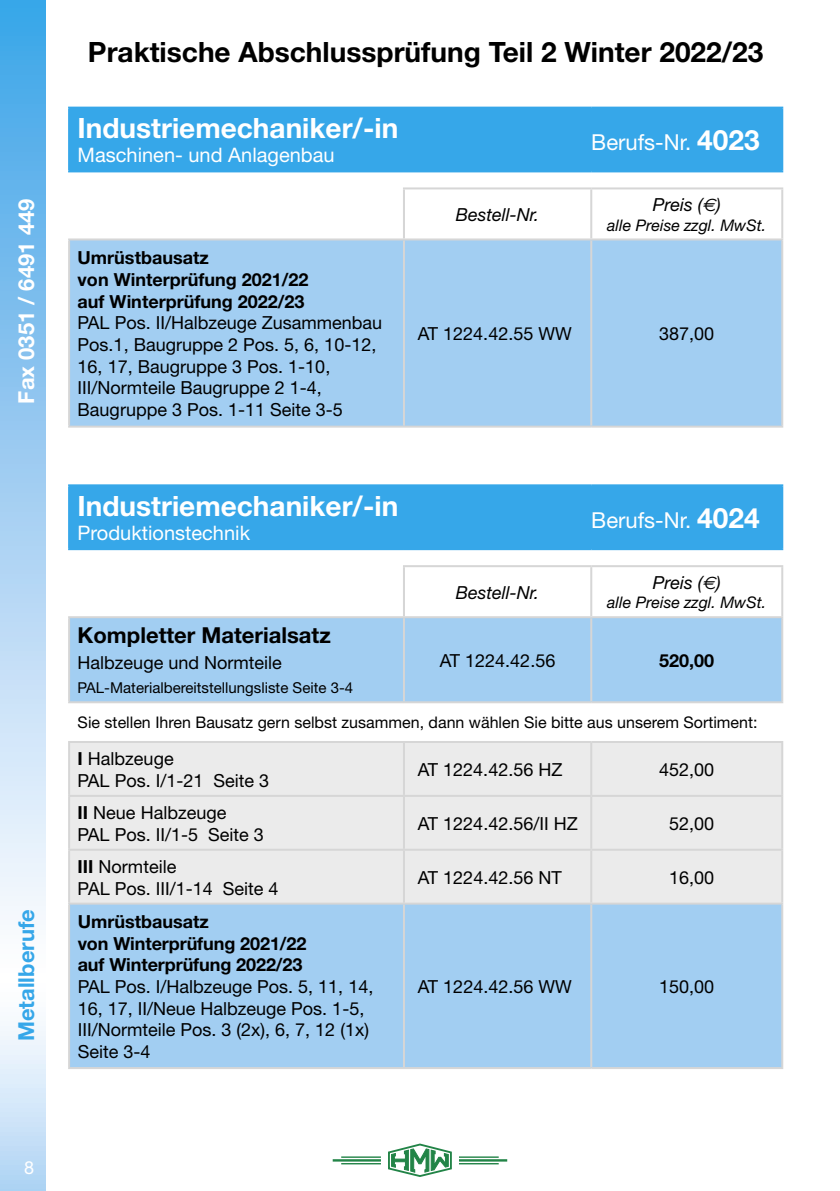
<style>
.page{position:relative;width:840px;height:1191px;background:#fff}
.page>*{position:absolute;margin:0;border:0;box-sizing:border-box;transform-origin:0 0}
.t1{font:700 28px "Helvetica Neue";color:#fff}
.t2{font:700 28px "Helvetica Neue";color:#000}
.t3{font:22px "Helvetica Neue";color:#fff}
.t4{font:700 22px "Helvetica Neue";color:#000}
.t5{font:700 22px "Helvetica Neue";color:#fff}
.t6{font:700 22px "Helvetica Neue";color:#36a7e9}
.t7{font:20px "Helvetica Neue";color:#fff}
.t8{font:18px/21.6px "Helvetica Neue";color:#000}
.t9{font:700 18px/21.6px "Helvetica Neue";color:#000}
.t10{font:italic 18px "Helvetica Neue";color:#000}
.t11{font:18px "Helvetica Neue";color:#fff}
.t12{font:16px "Helvetica Neue";color:#000}
.t13{font:italic 16px "Helvetica Neue";color:#000}
.t14{font:15px "Helvetica Neue";color:#000}
.s1{font-weight:700;font-size:28px}
.s2{font-family:"Euro Sans"}
.s3{font-weight:700}
</style>
<div class="page">
<svg style="left:0;top:0;width:45px;height:1191px;background:#aad4f4"></svg>
<svg style="left:388px;top:1143px;width:64px;height:34px"></svg>
<hr style="left:332px;top:1159px;width:49px;height:2px;background:#228447">
<hr style="left:341px;top:1156px;width:40px;height:1px;background:#228447">
<hr style="left:341px;top:1163px;width:40px;height:1px;background:#228447">
<hr style="left:458px;top:1159px;width:49px;height:2px;background:#228447">
<hr style="left:458px;top:1156px;width:40px;height:1px;background:#228447">
<hr style="left:458px;top:1163px;width:40px;height:1px;background:#228447">
<div style="left:70px;top:486px;width:710px;height:62px;background:#36a7e9"></div>
<div style="left:70px;top:618px;width:710px;height:83px;background:#a2cef2"></div>
<div style="left:70px;top:743px;width:710px;height:159px;background:#ebebeb"></div>
<div style="left:405px;top:797px;width:185px;height:105px;background:#ebebeb"></div>
<div style="left:70px;top:904px;width:710px;height:163px;background:#a2cef2"></div>
<hr style="left:68px;top:741px;width:336px;height:2px;background:#d6d6d6">
<hr style="left:68px;top:743px;width:2px;height:52px;background:#d6d6d6">
<hr style="left:591px;top:741px;width:191px;height:2px;background:#d6d6d6">
<hr style="left:780px;top:743px;width:2px;height:52px;background:#d6d6d6">
<hr style="left:68px;top:795px;width:336px;height:2px;background:#d6d6d6">
<hr style="left:68px;top:797px;width:2px;height:51px;background:#d6d6d6">
<hr style="left:591px;top:795px;width:191px;height:2px;background:#d6d6d6">
<hr style="left:780px;top:797px;width:2px;height:51px;background:#d6d6d6">
<hr style="left:68px;top:848px;width:336px;height:2px;background:#d6d6d6">
<hr style="left:68px;top:850px;width:2px;height:52px;background:#d6d6d6">
<hr style="left:591px;top:848px;width:191px;height:2px;background:#d6d6d6">
<hr style="left:780px;top:850px;width:2px;height:52px;background:#d6d6d6">
<hr style="left:404px;top:741px;width:187px;height:2px;background:#d6d6d6">
<hr style="left:403px;top:743px;width:2px;height:52px;background:#d6d6d6">
<hr style="left:590px;top:743px;width:2px;height:52px;background:#d6d6d6">
<hr style="left:404px;top:795px;width:187px;height:2px;background:#d6d6d6">
<hr style="left:403px;top:797px;width:2px;height:51px;background:#d6d6d6">
<hr style="left:590px;top:797px;width:2px;height:51px;background:#d6d6d6">
<hr style="left:404px;top:848px;width:187px;height:2px;background:#d6d6d6">
<hr style="left:403px;top:850px;width:2px;height:52px;background:#d6d6d6">
<hr style="left:590px;top:850px;width:2px;height:52px;background:#d6d6d6">
<hr style="left:68px;top:904px;width:2px;height:163px;background:#d6d6d6">
<hr style="left:404px;top:902px;width:187px;height:2px;background:#d6d6d6">
<hr style="left:403px;top:904px;width:2px;height:163px;background:#d6d6d6">
<hr style="left:590px;top:904px;width:2px;height:163px;background:#d6d6d6">
<hr style="left:780px;top:904px;width:2px;height:163px;background:#d6d6d6">
<hr style="left:404px;top:1067px;width:187px;height:2px;background:#d6d6d6">
<hr style="left:68px;top:616px;width:336px;height:2px;background:#d6d6d6">
<hr style="left:68px;top:618px;width:2px;height:83px;background:#d6d6d6">
<hr style="left:403px;top:618px;width:2px;height:83px;background:#d6d6d6">
<hr style="left:590px;top:618px;width:2px;height:83px;background:#d6d6d6">
<hr style="left:780px;top:618px;width:2px;height:83px;background:#d6d6d6">
<hr style="left:68px;top:701px;width:336px;height:2px;background:#d6d6d6">
<hr style="left:404px;top:701px;width:187px;height:2px;background:#d6d6d6">
<hr style="left:591px;top:701px;width:191px;height:2px;background:#d6d6d6">
<hr style="left:68px;top:484px;width:336px;height:2px;background:#36a7e9">
<hr style="left:68px;top:486px;width:2px;height:62px;background:#36a7e9">
<hr style="left:404px;top:484px;width:187px;height:2px;background:#36a7e9">
<hr style="left:591px;top:484px;width:191px;height:2px;background:#36a7e9">
<hr style="left:780px;top:486px;width:2px;height:62px;background:#36a7e9">
<hr style="left:68px;top:548px;width:336px;height:2px;background:#36a7e9">
<hr style="left:404px;top:548px;width:187px;height:2px;background:#36a7e9">
<hr style="left:591px;top:548px;width:191px;height:2px;background:#36a7e9">
<hr style="left:403px;top:565px;width:188px;height:2px;background:#d6d6d6">
<hr style="left:403px;top:567px;width:2px;height:49px;background:#d6d6d6">
<hr style="left:591px;top:565px;width:191px;height:2px;background:#d6d6d6">
<hr style="left:590px;top:567px;width:2px;height:49px;background:#d6d6d6">
<hr style="left:780px;top:567px;width:2px;height:49px;background:#d6d6d6">
<hr style="left:404px;top:616px;width:187px;height:2px;background:#d6d6d6">
<hr style="left:591px;top:616px;width:191px;height:2px;background:#d6d6d6">
<hr style="left:68px;top:902px;width:336px;height:2px;background:#d6d6d6">
<hr style="left:68px;top:1067px;width:336px;height:2px;background:#d6d6d6">
<hr style="left:591px;top:902px;width:191px;height:2px;background:#d6d6d6">
<hr style="left:591px;top:1067px;width:191px;height:2px;background:#d6d6d6">
<div style="left:70px;top:109px;width:710px;height:61px;background:#36a7e9"></div>
<div style="left:70px;top:240px;width:710px;height:185px;background:#a2cef2"></div>
<hr style="left:68px;top:240px;width:2px;height:185px;background:#d6d6d6">
<hr style="left:403px;top:240px;width:2px;height:185px;background:#d6d6d6">
<hr style="left:590px;top:240px;width:2px;height:185px;background:#d6d6d6">
<hr style="left:780px;top:240px;width:2px;height:185px;background:#d6d6d6">
<hr style="left:68px;top:425px;width:336px;height:2px;background:#d6d6d6">
<hr style="left:404px;top:425px;width:187px;height:2px;background:#d6d6d6">
<hr style="left:591px;top:425px;width:191px;height:2px;background:#d6d6d6">
<hr style="left:68px;top:238px;width:336px;height:2px;background:#d6d6d6">
<hr style="left:68px;top:107px;width:336px;height:2px;background:#36a7e9">
<hr style="left:68px;top:109px;width:2px;height:61px;background:#36a7e9">
<hr style="left:404px;top:107px;width:187px;height:2px;background:#36a7e9">
<hr style="left:591px;top:107px;width:191px;height:2px;background:#36a7e9">
<hr style="left:780px;top:109px;width:2px;height:61px;background:#36a7e9">
<hr style="left:68px;top:170px;width:336px;height:2px;background:#36a7e9">
<hr style="left:404px;top:170px;width:187px;height:2px;background:#36a7e9">
<hr style="left:591px;top:170px;width:191px;height:2px;background:#36a7e9">
<hr style="left:403px;top:189px;width:2px;height:49px;background:#d6d6d6">
<hr style="left:590px;top:189px;width:2px;height:49px;background:#d6d6d6">
<hr style="left:780px;top:189px;width:2px;height:49px;background:#d6d6d6">
<hr style="left:404px;top:238px;width:187px;height:2px;background:#d6d6d6">
<hr style="left:591px;top:238px;width:191px;height:2px;background:#d6d6d6">
<hr style="left:403px;top:187px;width:188px;height:2px;background:#d6d6d6">
<hr style="left:591px;top:187px;width:191px;height:2px;background:#d6d6d6">
<p class="t5" style="left:13px;top:403px;width:206px;rotate:-90deg">Fax 0351 / 6491 449</p>
<p class="t6" style="left:13px;top:1041px;width:133px;rotate:-90deg">Metallberufe</p>
<p class="t11" style="left:24px;top:1156px;width:12px">8</p>
<h1 class="t2" style="left:88px;top:34px;width:676px">Praktische Abschlussprüfung Teil 2 Winter 2022/23</h1>
<h1 class="t1" style="left:78px;top:111px;width:322px">Industriemechaniker/-in</h1>
<p class="t7" style="left:78px;top:143px;width:258px">Maschinen- und Anlagenbau</p>
<p class="t3" style="left:591px;top:129px;width:170px">Berufs-Nr. <span class="s1">4023</span></p>
<p class="t10" style="left:455px;top:204px;width:85px">Bestell-Nr.</p>
<p class="t10" style="left:652px;top:194px;width:69px">Preis (<span class="s2">!</span>)</p>
<p class="t13" style="left:607px;top:215px;width:160px">alle Preise zzgl. MwSt.</p>
<p class="t9" style="left:78px;top:247px;width:232px">Umrüstbausatz<br>von Winterprüfung 2021/22 auf Winterprüfung 2022/23</p>
<p class="t8" style="left:78px;top:312px;width:306px">PAL Pos. II/Halbzeuge Zusammenbau<br>Pos.1, Baugruppe 2 Pos. 5, 6, 10-12,<br>16, 17, Baugruppe 3 Pos. 1-10,<br>III/Normteile Baugruppe 2 1-4,<br>Baugruppe 3 Pos. 1-11 Seite 3-5</p>
<p class="t8" style="left:417px;top:323px;width:155px">AT 1224.42.55 WW</p>
<p class="t8" style="left:658px;top:323px;width:57px">387,00</p>
<h1 class="t1" style="left:78px;top:489px;width:322px">Industriemechaniker/-in</h1>
<p class="t7" style="left:78px;top:521px;width:174px">Produktionstechnik</p>
<p class="t4" style="left:78px;top:622px;width:254px">Kompletter Materialsatz</p>
<p class="t8" style="left:78px;top:652px;width:206px">Halbzeuge und Normteile</p>
<p class="t14" style="left:78px;top:679px;width:277px">PAL-Materialbereitstellungsliste Seite 3-4</p>
<p class="t3" style="left:591px;top:507px;width:170px">Berufs-Nr. <span class="s1">4024</span></p>
<p class="t10" style="left:455px;top:581px;width:85px">Bestell-Nr.</p>
<p class="t10" style="left:652px;top:572px;width:69px">Preis (<span class="s2">!</span>)</p>
<p class="t13" style="left:607px;top:593px;width:160px">alle Preise zzgl. MwSt.</p>
<p class="t8" style="left:439px;top:649px;width:117px">AT 1224.42.56</p>
<p class="t9" style="left:658px;top:649px;width:57px">520,00</p>
<p class="t12" style="left:78px;top:713px;width:681px">Sie stellen Ihren Bausatz gern selbst zusammen, dann wählen Sie bitte aus unserem Sortiment:</p>
<p class="t8" style="left:78px;top:748px;width:193px"><span class="s3">I</span> Halbzeuge<br>PAL Pos. I/1-21 Seite 3</p>
<p class="t8" style="left:417px;top:758px;width:146px">AT 1224.42.56 HZ</p>
<p class="t8" style="left:658px;top:758px;width:57px">452,00</p>
<p class="t8" style="left:78px;top:801px;width:188px"><span class="s3">II</span> Neue Halbzeuge<br>PAL Pos. II/1-5 Seite 3</p>
<p class="t8" style="left:417px;top:812px;width:161px">AT 1224.42.56/II HZ</p>
<p class="t8" style="left:668px;top:812px;width:47px">52,00</p>
<p class="t8" style="left:78px;top:855px;width:202px"><span class="s3">III</span> Normteile<br>PAL Pos. III/1-14 Seite 4</p>
<p class="t8" style="left:417px;top:866px;width:145px">AT 1224.42.56 NT</p>
<p class="t8" style="left:668px;top:866px;width:47px">16,00</p>
<p class="t9" style="left:78px;top:910px;width:230px">Umrüstbausatz<br>von Winterprüfung 2021/22 auf Winterprüfung 2022/23</p>
<p class="t8" style="left:78px;top:975px;width:297px">PAL Pos. I/Halbzeuge Pos. 5, 11, 14,<br>16, 17, II/Neue Halbzeuge Pos. 1-5,<br>III/Normteile Pos. 3 (2x), 6, 7, 12 (1x)<br>Seite 3-4</p>
<p class="t8" style="left:417px;top:975px;width:155px">AT 1224.42.56 WW</p>
<p class="t8" style="left:658px;top:975px;width:57px">150,00</p>
</div>
